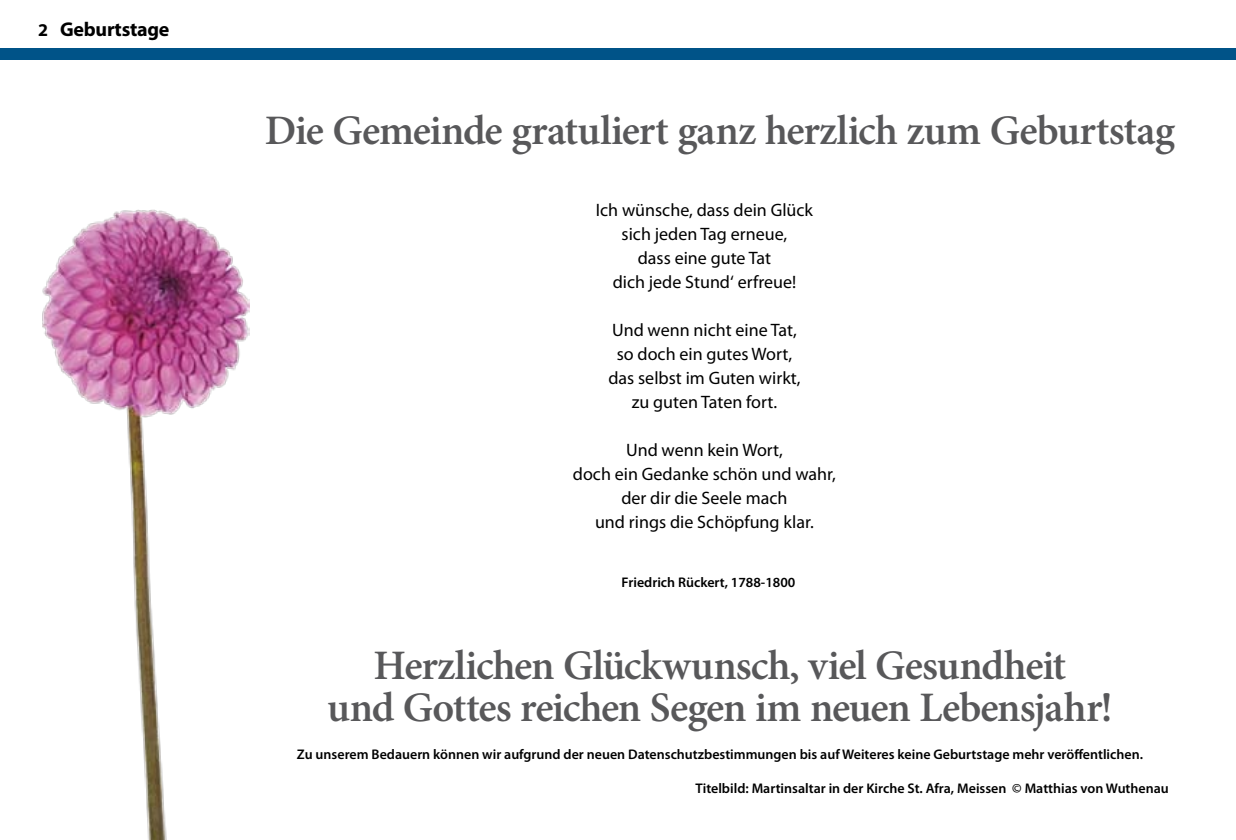
<style>
.page{position:relative;width:1236px;height:840px;background:#fff}
.page>*{position:absolute;margin:0;border:0;box-sizing:border-box;transform-origin:0 0}
.t1{font:600 42px/42px "Minion Pro";letter-spacing:-.025em;color:#58585a;text-align:center}
.t2{font:700 20px "Myriad Pro";letter-spacing:-.01em;color:#000}
.t3{font:18px/24px "Myriad Pro";color:#000;text-align:center}
.t4{font:600 14px "Myriad Pro";color:#000}
.s1{font-size:18px}
</style>
<div class="page">
<div style="left:0;top:48px;width:1236px;height:12px;background:#005388"></div>
<img style="left:42px;top:210px;width:208px;height:630px">
<p class="t2" style="left:38px;top:16px;width:133px"><span class="s1">2</span> Geburtstage</p>
<h1 class="t1" style="left:265px;top:109px;width:912px">Die Gemeinde gratuliert ganz herzlich zum Geburtstag</h1>
<p class="t3" style="left:596px;top:198px;width:219px">Ich wünsche, dass dein Glück sich jeden Tag erneue,<br>dass eine gute Tat<br>dich jede Stund‘ erfreue!</p>
<p class="t3" style="left:608px;top:318px;width:194px">Und wenn nicht eine Tat, so doch ein gutes Wort, das selbst im Guten wirkt, zu guten Taten fort.</p>
<p class="t3" style="left:573px;top:438px;width:265px">Und wenn kein Wort,<br>doch ein Gedanke schön und wahr, der dir die Seele mach<br>und rings die Schöpfung klar.</p>
<p class="t4" style="left:622px;top:573px;width:175px">Friedrich Rückert, 1788-1800</p>
<h1 class="t1" style="left:327px;top:644px;width:787px">Herzlichen Glückwunsch, viel Gesundheit<br>und Gottes reichen Segen im neuen Lebensjahr!</h1>
<p class="t4" style="left:297px;top:745px;width:848px">Zu unserem Bedauern können wir aufgrund der neuen Datenschutzbestimmungen bis auf Weiteres keine Geburtstage mehr veröffentlichen.</p>
<p class="t4" style="left:696px;top:779px;width:475px">Titelbild: Martinsaltar in der Kirche St. Afra, Meissen © Matthias von Wuthenau</p>
</div>
